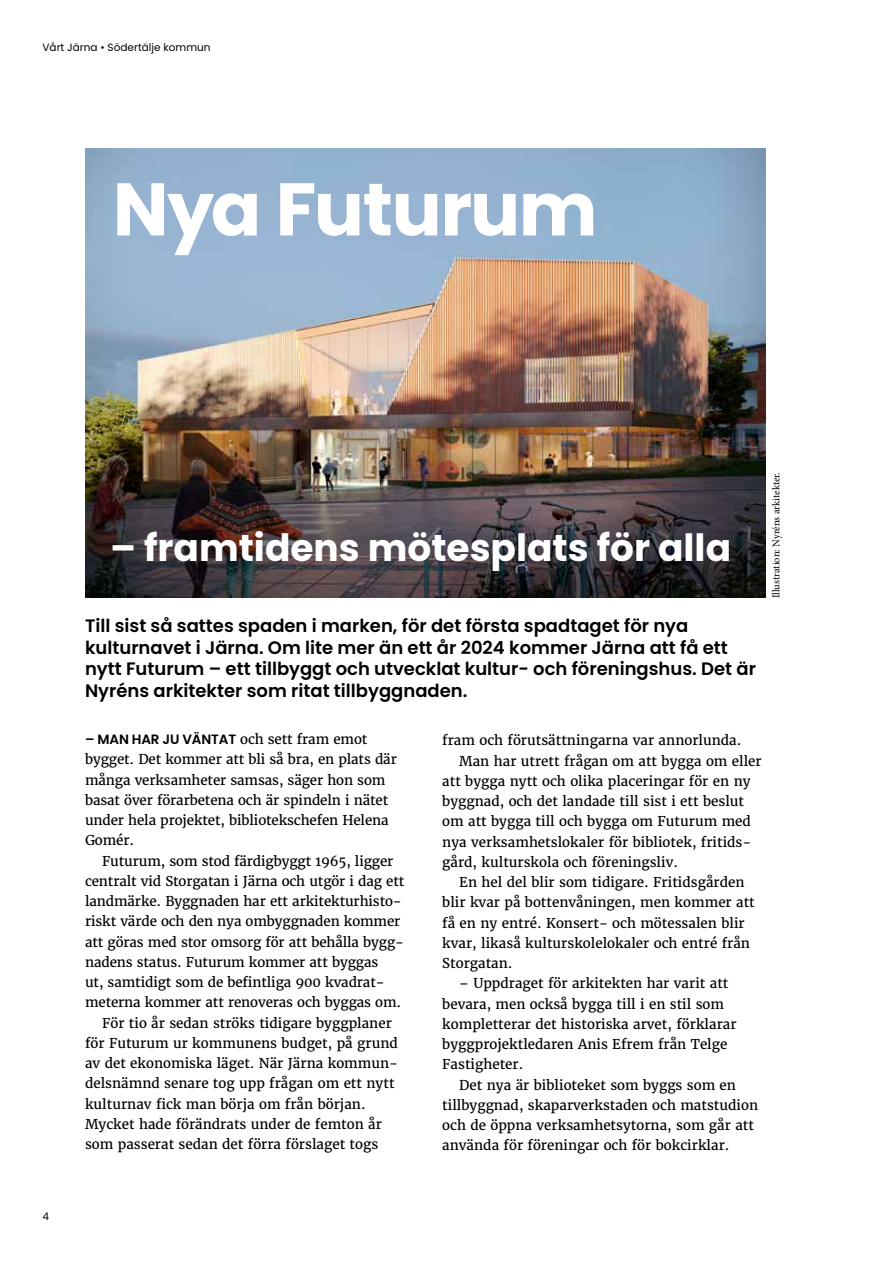
<style>
.page{position:relative;width:893px;height:1263px;background:#fff}
.page>*{position:absolute;margin:0;border:0;box-sizing:border-box;transform-origin:0 0}
.t1{font:700 74.4px "Poppins Latin";letter-spacing:-.02em;color:#fff}
.t2{font:700 37.5px "Poppins Latin";color:#fff}
.t3{font:600 18px/21.6px "Poppins Latin";color:#000}
.t4{font:13.5px/20.2px "Merriweather";color:#000}
.t5{font:600 13.5px "Poppins Latin";letter-spacing:-.01em;color:#000}
.t6{font:10.5px "Minion Pro";letter-spacing:-.005em;color:#000}
.t7{font:10.5px "Poppins Latin";color:#000}
.s1{font-family:"Merriweather";font-weight:400}
</style>
<div class="page">
<img style="left:85px;top:149px;width:680px;height:448px">
<p class="t7" style="left:43px;top:41px;width:170px">Vårt Järna • Södertälje kommun</p>
<h1 class="t1" style="left:113px;top:160px;width:486px">Nya Futurum</h1>
<p class="t7" style="left:43px;top:1210px;width:8px">4</p>
<h2 class="t2" style="left:110px;top:523px;width:623px">– framtidens mötesplats för alla</h2>
<p class="t3" style="left:85px;top:615px;width:672px">Till sist så sattes spaden i marken, för det första spadtaget för nya kulturnavet i Järna. Om lite mer än ett år 2024 kommer Järna att få ett nytt Futurum – ett tillbyggt och utvecklat kultur- och föreningshus. Det är Nyréns arkitekter som ritat tillbyggnaden.</p>
<p class="t4" style="left:442px;top:730px;width:301px">fram och förutsättningarna var annorlunda.</p>
<p class="t4" style="left:459px;top:751px;width:304px">Man har utrett frågan om att bygga om eller</p>
<p class="t4" style="left:442px;top:771px;width:310px">att bygga nytt och olika placeringar för en ny</p>
<p class="t4" style="left:442px;top:791px;width:303px">byggnad, och det landade till sist i ett beslut</p>
<p class="t4" style="left:442px;top:811px;width:310px">om att bygga till och bygga om Futurum med</p>
<p class="t4" style="left:442px;top:832px;width:311px">nya verksamhetslokaler för bibliotek, fritids-</p>
<p class="t4" style="left:442px;top:852px;width:237px">gård, kulturskola och föreningsliv.</p>
<p class="t4" style="left:459px;top:872px;width:287px">En hel del blir som tidigare. Fritidsgården</p>
<p class="t4" style="left:442px;top:892px;width:314px">blir kvar på bottenvåningen, men kommer att</p>
<p class="t4" style="left:442px;top:913px;width:304px">få en ny entré. Konsert- och mötessalen blir</p>
<p class="t4" style="left:442px;top:933px;width:309px">kvar, likaså kulturskolelokaler och entré från</p>
<p class="t4" style="left:442px;top:953px;width:72px">Storgatan.</p>
<p class="t4" style="left:442px;top:973px;width:296px;text-indent:17px">– Uppdraget för arkitekten har varit att bevara, men också bygga till i en stil som kompletterar det historiska arvet, förklarar byggprojektledaren Anis Efrem från Telge Fastigheter.</p>
<p class="t4" style="left:442px;top:1075px;width:317px;text-indent:17px">Det nya är biblioteket som byggs som en tillbyggnad, skaparverkstaden och matstudion och de öppna verksamhetsytorna, som går att använda för föreningar och för bokcirklar.</p>
<p class="t5" style="left:85px;top:730px;width:284px">– MAN HAR JU VÄNTAT <span class="s1">och sett fram emot</span></p>
<p class="t4" style="left:85px;top:749px;width:313px">bygget. Det kommer att bli så bra, en plats där många verksamheter samsas, säger hon som basat över förarbetena och är spindeln i nätet under hela projektet, bibliotekschefen Helena Gomér.</p>
<p class="t4" style="left:102px;top:850px;width:293px">Futurum, som stod färdigbyggt 1965, ligger</p>
<p class="t4" style="left:85px;top:871px;width:321px">centralt vid Storgatan i Järna och utgör i dag ett</p>
<p class="t4" style="left:85px;top:891px;width:318px">landmärke. Byggnaden har ett arkitekturhisto-</p>
<p class="t4" style="left:85px;top:911px;width:317px">riskt värde och den nya ombyggnaden kommer</p>
<p class="t4" style="left:85px;top:931px;width:321px">att göras med stor omsorg för att behålla bygg-</p>
<p class="t4" style="left:85px;top:952px;width:295px">nadens status. Futurum kommer att byggas</p>
<p class="t4" style="left:85px;top:972px;width:301px">ut, samtidigt som de befintliga 900 kvadrat-</p>
<p class="t4" style="left:85px;top:992px;width:318px">meterna kommer att renoveras och byggas om.</p>
<p class="t4" style="left:102px;top:1012px;width:291px">För tio år sedan ströks tidigare byggplaner</p>
<p class="t4" style="left:85px;top:1033px;width:314px">för Futurum ur kommunens budget, på grund</p>
<p class="t4" style="left:85px;top:1053px;width:312px">av det ekonomiska läget. När Järna kommun-</p>
<p class="t4" style="left:85px;top:1073px;width:311px">delsnämnd senare tog upp frågan om ett nytt</p>
<p class="t4" style="left:85px;top:1093px;width:282px">kulturnav fick man börja om från början.</p>
<p class="t4" style="left:85px;top:1114px;width:298px">Mycket hade förändrats under de femton år</p>
<p class="t4" style="left:85px;top:1134px;width:295px">som passerat sedan det förra förslaget togs</p>
<p class="t6" style="left:769px;top:598px;width:128px;rotate:-90deg">Illustration: Nyréns arkitekter.</p>
</div>
